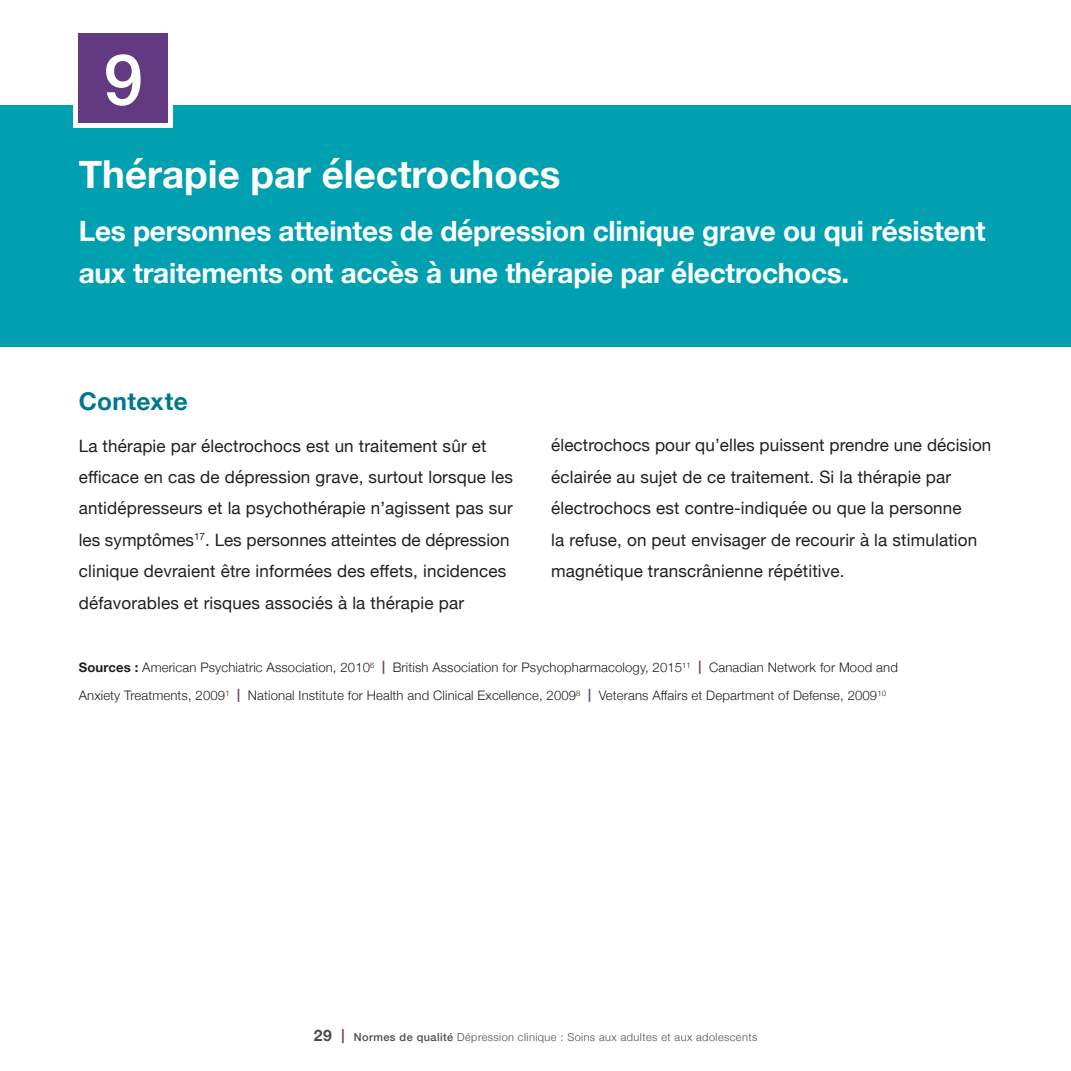
<style>
.page{position:relative;width:1071px;height:1071px;background:#fff}
.page>*{position:absolute;margin:0;border:0;box-sizing:border-box;transform-origin:0 0}
.t1{font:500 70.7px "Helvetica Neue";color:#fff}
.t2{font:700 38.5px "Helvetica Neue";color:#fff}
.t3{font:700 28px/42px "Helvetica Neue";letter-spacing:-.01em;color:#fff}
.t4{font:700 24.5px "Helvetica Neue";letter-spacing:.015em;color:#00788b}
.t5{font:17.15px/31.5px "Helvetica Neue";letter-spacing:.01em;color:#231f20}
.t6{font:300 13.12px/28px "Helvetica Neue";letter-spacing:.01em;color:#231f20}
.t7{font:300 10.85px "Helvetica Neue";letter-spacing:.04em;color:#4b4c4d}
.t8{font:9.97px "Helvetica Neue";color:#231f20}
.s1{font-weight:700}
.s2{font-weight:700;color:#633a81}
.s3{font-weight:700;font-size:15.75px}
.s4{font-weight:700;font-size:14px;color:#633a81}
.s5{font-weight:500}
</style>
<div class="page">
<div style="left:0;top:105px;width:1071px;height:241px;background:#00a0b0"></div>
<div style="left:74px;top:28px;width:99px;height:100px;background:#fff"></div>
<div style="left:79px;top:33px;width:89px;height:89px;background:#633a81"></div>
<h1 class="t1" style="left:104px;top:23px;width:41px">9</h1>
<h2 class="t2" style="left:79px;top:144px;width:483px">Thérapie par électrochocs</h2>
<h3 class="t3" style="left:79px;top:210px;width:908px">Les personnes atteintes de dépression clinique grave ou qui résistent aux traitements ont accès à une thérapie par électrochocs.</h3>
<h3 class="t4" style="left:79px;top:382px;width:111px">Contexte</h3>
<p class="t5" style="left:79px;top:431px;width:436px">La thérapie par électrochocs est un traitement sûr et efficace en cas de dépression grave, surtout lorsque les antidépresseurs et la psychothérapie n’agissent pas sur les symptômes . Les personnes atteintes de dépression clinique devraient être informées des effets, incidences défavorables et risques associés à la thérapie par</p>
<p class="t5" style="left:551px;top:431px;width:442px">électrochocs pour qu’elles puissent prendre une décision éclairée au sujet de ce traitement. Si la thérapie par électrochocs est contre-indiquée ou que la personne<br>la refuse, on peut envisager de recourir à la stimulation magnétique transcrânienne répétitive.</p>
<p class="t8" style="left:194px;top:530px;width:13px">17</p>
<p class="t6" style="left:79px;top:652px;width:821px"><span class="s1">Sources :</span> American Psychiatric Association, 2010<sup>6</sup> <span class="s2">|</span> British Association for Psychopharmacology, 2015<sup>11</sup> <span class="s2">|</span> Canadian Network for Mood and<br>Anxiety Treatments, 2009<sup>1</sup> <span class="s2">|</span> National Institute for Health and Clinical Excellence, 2009<sup>8</sup> <span class="s2">|</span> Veterans Affairs et Department of Defense, 2009<sup>10</sup></p>
<p class="t7" style="left:314px;top:1029px;width:445px"><span class="s3">29</span> <span class="s4">|</span> <span class="s5">Normes de qualité</span> Dépression clinique : Soins aux adultes et aux adolescents</p>
</div>
